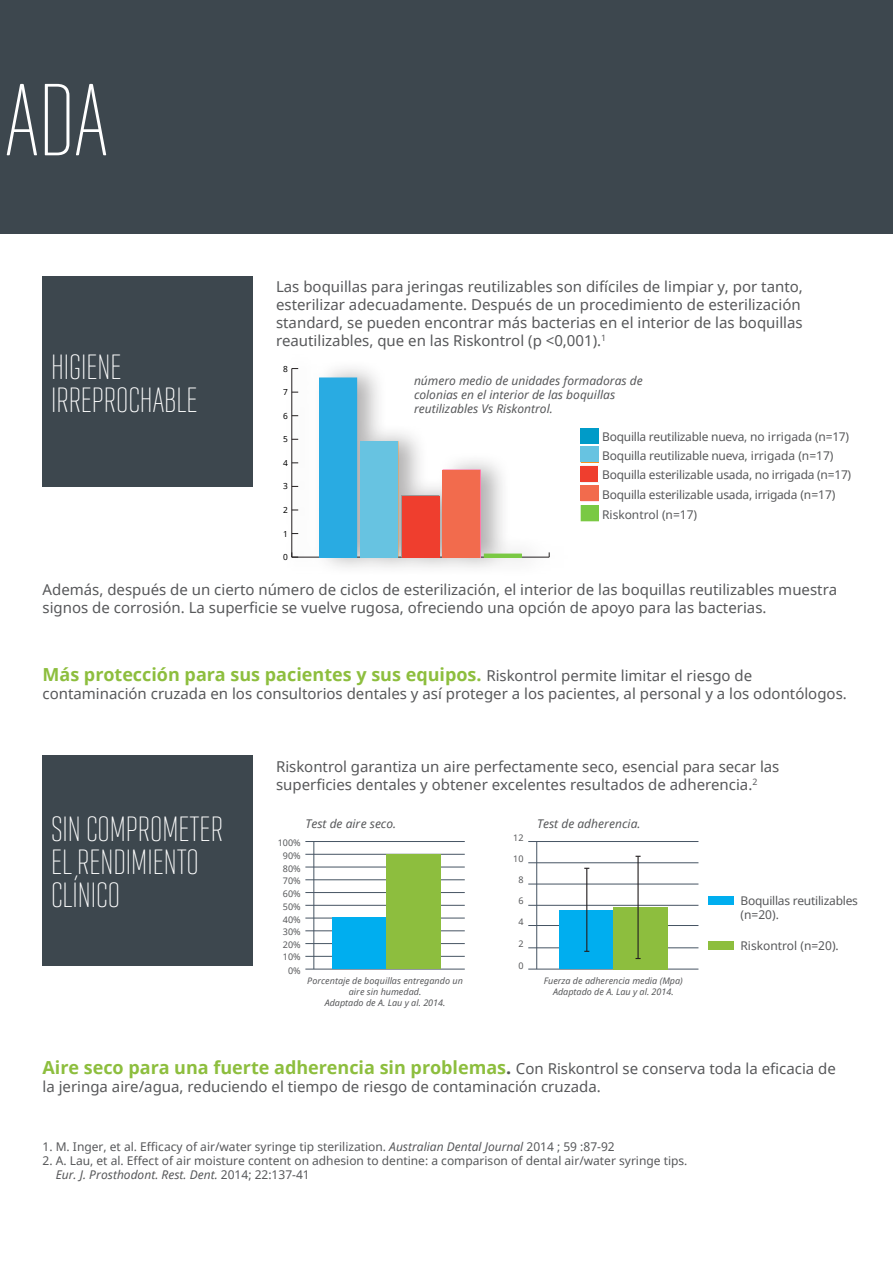
<style>
.page{position:relative;width:893px;height:1263px;background:#fff}
.page>*{position:absolute;margin:0;border:0;box-sizing:border-box;transform-origin:0 0}
.t1{font:200 105px "Geogrotesque X Comp";color:#fff}
.t2{font:200 36px/33px "Geogrotesque X Comp";color:#fff}
.t3{font:700 18px "Noto Sans";color:#8dbe3e}
.t4{font:15px/18px "Noto Sans";color:#57585a}
.t5{font:12px/14.4px "Noto Sans";color:#57585a}
.t6{font:12px/14.4px "Noto Sans";letter-spacing:-.02em;color:#57585a}
.t7{font:italic 12px "Noto Sans";color:#57585a}
.t8{font:italic 9px/10.8px "Noto Sans";color:#57585a;text-align:center}
.t9{font:9px "Noto Sans";color:#57585a}
.t10{font:8.4px "Noto Sans";color:#000}
.t11{font:8.25px "Noto Sans";color:#000}
.t12{font:6.75px "Noto Sans";color:#000}
.s1{font-weight:400;font-size:15px;color:#57585a}
.s2{color:#57585a}
.s3{font-style:italic}
</style>
<div class="page">
<hr style="left:528px;top:905px;width:170px;height:1px;background:#465463">
<hr style="left:528px;top:884px;width:170px;height:1px;background:#465463">
<div style="left:0;top:0;width:893px;height:234px;background:#3d474e"></div>
<div style="left:43px;top:276px;width:210px;height:211px;background:#3d474e"></div>
<div style="left:43px;top:755px;width:210px;height:211px;background:#3d474e"></div>
<hr style="left:313px;top:842px;width:1px;height:127px;background:#465463">
<hr style="left:536px;top:842px;width:1px;height:127px;background:#465463">
<hr style="left:305px;top:969px;width:160px;height:1px;background:#465463">
<hr style="left:305px;top:956px;width:160px;height:1px;background:#465463">
<hr style="left:305px;top:943px;width:160px;height:1px;background:#465463">
<hr style="left:305px;top:930px;width:160px;height:1px;background:#465463">
<hr style="left:305px;top:918px;width:160px;height:1px;background:#465463">
<hr style="left:305px;top:905px;width:160px;height:1px;background:#465463">
<hr style="left:305px;top:892px;width:160px;height:1px;background:#465463">
<hr style="left:305px;top:879px;width:160px;height:1px;background:#465463">
<hr style="left:305px;top:867px;width:160px;height:1px;background:#465463">
<hr style="left:305px;top:854px;width:160px;height:1px;background:#465463">
<hr style="left:305px;top:841px;width:160px;height:1px;background:#465463">
<hr style="left:528px;top:969px;width:170px;height:1px;background:#465463">
<hr style="left:528px;top:947px;width:170px;height:1px;background:#465463">
<hr style="left:528px;top:925px;width:170px;height:1px;background:#465463">
<hr style="left:528px;top:862px;width:170px;height:1px;background:#465463">
<hr style="left:528px;top:841px;width:170px;height:1px;background:#465463">
<div style="left:708px;top:896px;width:25px;height:9px;background:#00aeef"></div>
<div style="left:708px;top:941px;width:25px;height:9px;background:#8dbe3e"></div>
<div style="left:559px;top:910px;width:54px;height:59px;background:#00aeef"></div>
<div style="left:332px;top:918px;width:54px;height:51px;background:#00aeef"></div>
<div style="left:613px;top:907px;width:55px;height:62px;background:#8dbe3e"></div>
<div style="left:386px;top:855px;width:55px;height:114px;background:#8dbe3e"></div>
<hr style="left:586px;top:868px;width:1px;height:83px;background:#231f20">
<hr style="left:637px;top:856px;width:2px;height:102px;background:#231f20">
<div style="left:581px;top:506px;width:17px;height:15px;background:#7ac943"></div>
<div style="left:581px;top:505px;width:18px;height:16px;border:1px solid #7ac943"></div>
<div style="left:279px;top:350px;width:298px;height:226px;background:#231f20;opacity:.35"></div>
<hr style="left:292px;top:557px;width:257px;height:1px;background:#231f20">
<hr style="left:292px;top:369px;width:1px;height:188px;background:#231f20">
<svg style="left:292px;top:552px;width:6px;height:6px"></svg>
<div style="left:484px;top:554px;width:37px;height:3px;border:1px solid #7ac943"></div>
<div style="left:320px;top:378px;width:37px;height:179px;background:#29abe2"></div>
<div style="left:319px;top:378px;width:38px;height:179px;border:1px solid #29abe2"></div>
<div style="left:361px;top:441px;width:37px;height:117px;background:#67c3e1"></div>
<div style="left:581px;top:446px;width:18px;height:16px;background:#67c3e1"></div>
<div style="left:402px;top:496px;width:37px;height:62px;background:#ef3e2e"></div>
<div style="left:581px;top:466px;width:18px;height:16px;background:#ef3e2e"></div>
<div style="left:443px;top:470px;width:37px;height:88px;background:#f26b4d"></div>
<div style="left:581px;top:485px;width:18px;height:16px;background:#f26b4d"></div>
<div style="left:581px;top:428px;width:18px;height:16px;background:#009bc8"></div>
<h1 class="t1" style="left:5px;top:54px;width:104px">ADA</h1>
<p class="t2" style="left:51px;top:349px;width:72px">HIGIENE</p>
<p class="t2" style="left:51px;top:382px;width:148px">IRREPROCHABLE</p>
<p class="t4" style="left:276px;top:278px;width:528px">Las boquillas para jeringas reutilizables son difíciles de limpiar y, por tanto, esterilizar adecuadamente. Después de un procedimiento de esterilización standard, se pueden encontrar más bacterias en el interior de las boquillas reautilizables, que en las Riskontrol (p &lt;0,001).<sup>1</sup></p>
<p class="t10" style="left:537px;top:288px;width:6px">5</p>
<p class="t10" style="left:537px;top:312px;width:6px">4</p>
<p class="t10" style="left:537px;top:335px;width:6px">3</p>
<p class="t11" style="left:283px;top:363px;width:6px">8</p>
<p class="t11" style="left:283px;top:386px;width:6px">7</p>
<p class="t11" style="left:283px;top:410px;width:6px">6</p>
<p class="t11" style="left:283px;top:434px;width:6px">5</p>
<p class="t11" style="left:283px;top:457px;width:6px">4</p>
<p class="t11" style="left:283px;top:481px;width:6px">3</p>
<p class="t11" style="left:283px;top:504px;width:6px">2</p>
<p class="t11" style="left:283px;top:528px;width:6px">1</p>
<p class="t11" style="left:283px;top:551px;width:6px">0</p>
<p class="t7" style="left:414px;top:372px;width:230px">número medio de unidades formadoras de</p>
<p class="t7" style="left:414px;top:386px;width:203px">colonias en el interior de las boquillas</p>
<p class="t7" style="left:414px;top:400px;width:140px">reutilizables Vs Riskontrol.</p>
<p class="t6" style="left:602px;top:429px;width:249px">Boquilla reutilizable nueva, no irrigada (n=17)</p>
<p class="t6" style="left:602px;top:448px;width:233px">Boquilla reutilizable nueva, irrigada (n=17)</p>
<p class="t6" style="left:602px;top:468px;width:251px">Boquilla esterilizable usada, no irrigada (n=17)</p>
<p class="t6" style="left:602px;top:487px;width:235px">Boquilla esterilizable usada, irrigada (n=17)</p>
<p class="t5" style="left:602px;top:507px;width:97px">Riskontrol (n=17)</p>
<p class="t10" style="left:537px;top:383px;width:6px">1</p>
<p class="t10" style="left:537px;top:407px;width:6px">0</p>
<p class="t12" style="left:601px;top:431px;width:152px">Embout non stérilisable neuf, non irrigué (n=17)</p>
<p class="t12" style="left:601px;top:450px;width:138px">Embout non stérilisable neuf, irrigué (n=17)</p>
<p class="t12" style="left:601px;top:469px;width:143px">Embout stérilisable usagé, non irrigué (n=17)</p>
<p class="t12" style="left:601px;top:488px;width:129px">Embout stérilisable usagé, irrigué (n=17)</p>
<p class="t12" style="left:601px;top:509px;width:55px">Riskontrol (n=17)</p>
<p class="t4" style="left:43px;top:580px;width:796px">Además, después de un cierto número de ciclos de esterilización, el interior de las boquillas reutilizables muestra signos de corrosión. La superficie se vuelve rugosa, ofreciendo una opción de apoyo para las bacterias.</p>
<p class="t3" style="left:43px;top:661px;width:711px">Más protección para sus pacientes y sus equipos. <span class="s1">Riskontrol permite limitar el riesgo de</span></p>
<p class="t4" style="left:43px;top:684px;width:806px">contaminación cruzada en los consultorios dentales y así proteger a los pacientes, al personal y a los odontólogos.</p>
<p class="t2" style="left:51px;top:811px;width:173px">SIN COMPROMETER<br>EL RENDIMIENTO<br>CLÍNICO</p>
<p class="t4" style="left:276px;top:757px;width:505px">Riskontrol garantiza un aire perfectamente seco, esencial para secar las superficies dentales y obtener excelentes resultados de adherencia.<sup>2</sup></p>
<p class="t7" style="left:305px;top:815px;width:92px">Test de aire seco.</p>
<p class="t7" style="left:537px;top:815px;width:105px">Test de adherencia.</p>
<p class="t9" style="left:278px;top:837px;width:24px">100%</p>
<p class="t9" style="left:283px;top:849px;width:19px">90%</p>
<p class="t9" style="left:283px;top:862px;width:19px">80%</p>
<p class="t9" style="left:283px;top:875px;width:19px">70%</p>
<p class="t9" style="left:283px;top:888px;width:19px">60%</p>
<p class="t9" style="left:283px;top:901px;width:19px">50%</p>
<p class="t9" style="left:283px;top:914px;width:19px">40%</p>
<p class="t9" style="left:283px;top:925px;width:19px">30%</p>
<p class="t9" style="left:513px;top:831px;width:12px">12</p>
<p class="t9" style="left:513px;top:852px;width:12px">10</p>
<p class="t9" style="left:518px;top:874px;width:7px">8</p>
<p class="t9" style="left:518px;top:894px;width:7px">6</p>
<p class="t9" style="left:518px;top:916px;width:7px">4</p>
<p class="t9" style="left:283px;top:939px;width:19px">20%</p>
<p class="t9" style="left:518px;top:937px;width:7px">2</p>
<p class="t9" style="left:283px;top:951px;width:19px">10%</p>
<p class="t9" style="left:288px;top:964px;width:14px">0%</p>
<p class="t8" style="left:307px;top:975px;width:157px">Porcentaje de boquillas entregando un aire sin humedad.</p>
<p class="t8" style="left:325px;top:997px;width:122px">Adaptado de A. Lau y al. 2014.</p>
<p class="t9" style="left:518px;top:959px;width:7px">0</p>
<p class="t8" style="left:544px;top:975px;width:140px">Fuerza de adherencia media (Mpa)</p>
<p class="t8" style="left:553px;top:986px;width:122px">Adaptado de A. Lau y al. 2014.</p>
<p class="t6" style="left:740px;top:893px;width:119px">Boquillas reutilizables (n=20).</p>
<p class="t5" style="left:740px;top:938px;width:100px">Riskontrol (n=20).</p>
<p class="t3" style="left:43px;top:1055px;width:795px">Aire seco para una fuerte adherencia sin problemas<span class="s2">.</span> <span class="s1">Con Riskontrol se conserva toda la eficacia de</span></p>
<p class="t4" style="left:43px;top:1077px;width:560px">la jeringa aire/agua, reduciendo el tiempo de riesgo de contaminación cruzada.</p>
<p class="t5" style="left:43px;top:1139px;width:574px">1. M. Inger, et al. Efficacy of air/water syringe tip sterilization. <span class="s3">Australian Dental Journal</span> 2014 ; 59 :87-92</p>
<p class="t5" style="left:56px;top:1153px;width:633px;text-indent:-13px">2. A. Lau, et al. Effect of air moisture content on adhesion to dentine: a comparison of dental air/water syringe tips.<br><span class="s3">Eur. J. Prosthodont. Rest. Dent.</span> 2014; 22:137-41</p>
</div>
